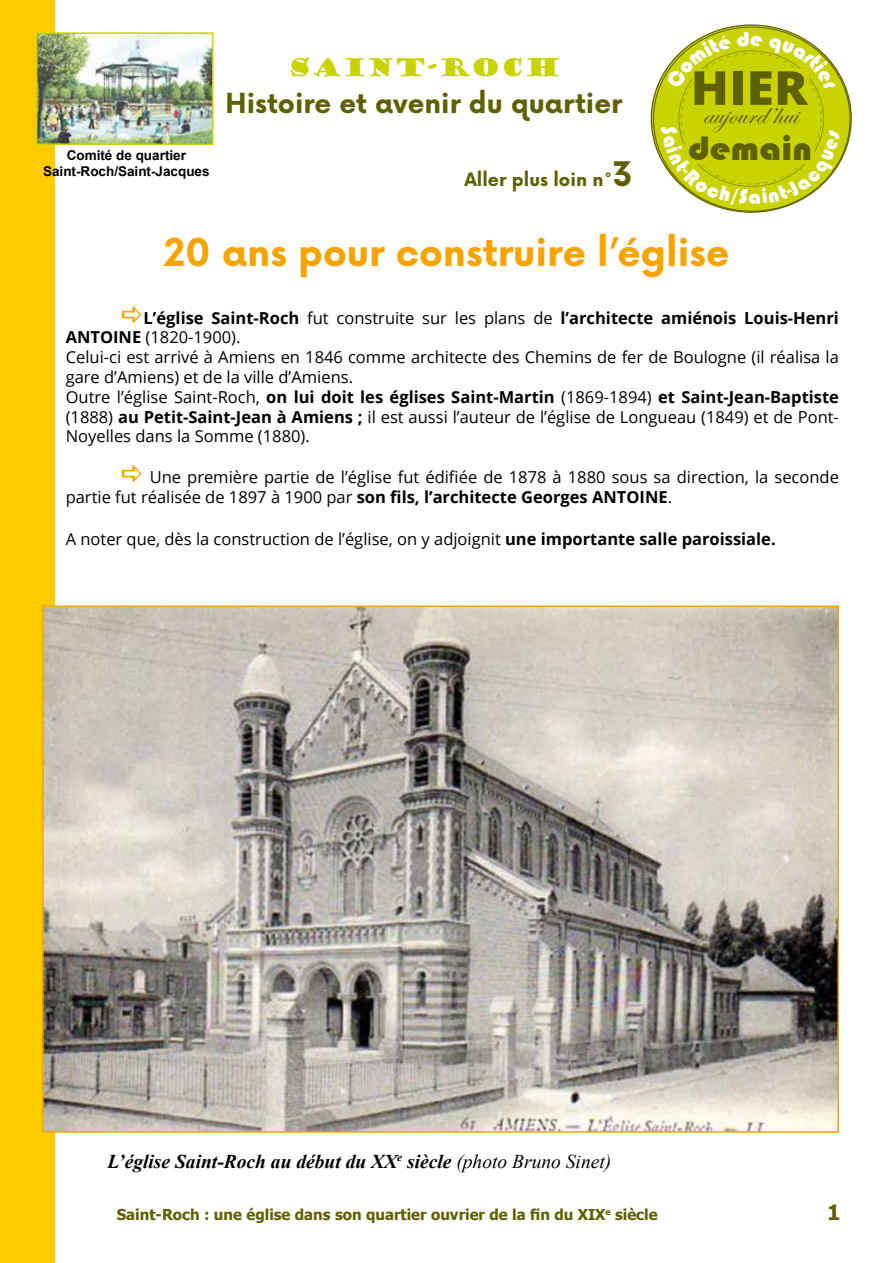
<style>
.page{position:relative;width:893px;height:1263px;background:#fff}
.page>*{position:absolute;margin:0;border:0;box-sizing:border-box;transform-origin:0 0}
.t1{font:800 46.95px "Open Sans";color:#5e6100;scale:1.07 1}
.t2{font:700 37.5px "Now";color:#f7a400}
.t3{font:34.95px "Bauhaus 93";color:#5e6100;scale:1.07 1}
.t4{font:29.4px "Edwardian Script ITC";color:#5e6100;scale:1.07 1}
.t5{font:700 27px "Now";color:#5e6100}
.t6{font:24px "Goudy Stout";color:#c8d300}
.t7{font:700 21px "Tahoma";color:#5e6100}
.t8{font:italic 700 19.5px "Times New Roman";color:#000}
.t9{font:700 18px "Now";color:#5e6100}
.t10{font:16.5px/19.8px "Open Sans";color:#000}
.t11{font:700 15px "Tahoma";color:#5e6100}
.t12{font:700 13.5px/16.2px "Arial";color:#000;text-align:center}
.s1{font-size:33px}
.s2{font-weight:700}
.s3{font-weight:400}
</style>
<div class="page">
<div style="left:0;top:0;width:55px;height:1263px;background:#fc0"></div>
<img style="left:39px;top:35px;width:172px;height:107px">
<div style="left:36px;top:32px;width:178px;height:113px;border:2px solid #c8d300"></div>
<svg style="left:651px;top:25px;width:200px;height:187px;background:#b7c100"></svg>
<div style="left:679px;top:51px;width:145px;height:135px;background:#c8d300;border-radius:50%"></div>
<img style="left:45px;top:608px;width:791px;height:522px">
<svg style="left:666px;top:32px;width:170px;height:58px"></svg>
<svg style="left:661px;top:126px;width:179px;height:79px"></svg>
<p class="t12" style="left:43px;top:147px;width:168px">Comité de quartier<br>Saint-Roch/Saint-Jacques</p>
<h3 class="t6" style="left:288px;top:51px;width:275px">SAINT-ROCH</h3>
<h3 class="t5" style="left:226px;top:83px;width:398px">Histoire et avenir du quartier</h3>
<p class="t9" style="left:464px;top:166px;width:170px">Aller plus loin n°<span class="s1">3</span></p>
<h1 class="t1" style="left:691px;top:52px;width:111px">HIER</h1>
<h3 class="t4" style="left:703px;top:98px;width:91px">aujourd’hui</h3>
<h3 class="t3" style="left:688px;top:129px;width:118px">demain</h3>
<h2 class="t2" style="left:164px;top:224px;width:567px">20 ans pour construire l’église</h2>
<p class="t10" style="left:66px;top:307px;width:775px;text-indent:78px"><span class="s2">L’église Saint-Roch</span> fut construite sur les plans de <span class="s2">l’architecte amiénois Louis-Henri ANTOINE</span> (1820-1900).<br>Celui-ci est arrivé à Amiens en 1846 comme architecte des Chemins de fer de Boulogne (il réalisa la gare d’Amiens) et de la ville d’Amiens.<br>Outre l’église Saint-Roch, <span class="s2">on lui doit les églises Saint-Martin</span> (1869-1894) <span class="s2">et Saint-Jean-Baptiste </span>(1888) <span class="s2">au Petit-Saint-Jean à Amiens ;</span> il est aussi l’auteur de l’église de Longueau (1849) et de Pont-Noyelles dans la Somme (1880).</p>
<p class="t10" style="left:66px;top:467px;width:775px;text-indent:84px">Une première partie de l’église fut édifiée de 1878 à 1880 sous sa direction, la seconde partie fut réalisée de 1897 à 1900 par <span class="s2">son fils, l’architecte Georges ANTOINE</span>.</p>
<p class="t10" style="left:66px;top:529px;width:711px">A noter que, dès la construction de l’église, on y adjoignit <span class="s2">une importante salle paroissiale.</span></p>
<p class="t8" style="left:107px;top:1148px;width:505px">L’église Saint-Roch au début du XX<sup>e</sup> siècle <span class="s3">(photo Bruno Sinet)</span></p>
<p class="t11" style="left:117px;top:1204px;width:542px">Saint-Roch : une église dans son quartier ouvrier de la fin du XIX<sup>e</sup> siècle</p>
<p class="t7" style="left:827px;top:1198px;width:15px">1</p>
</div>
